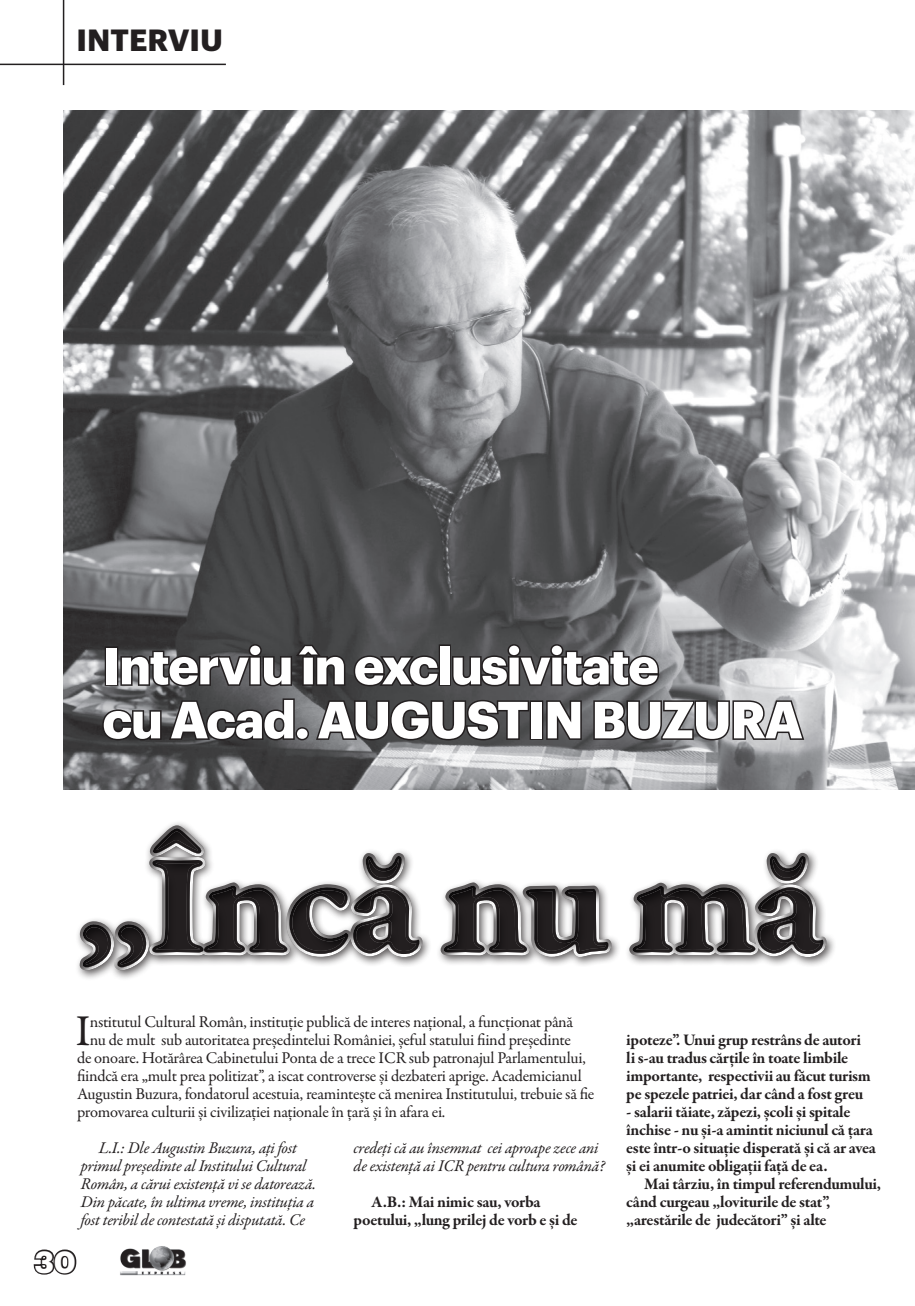
<style>
.page{position:relative;width:915px;height:1306px;background:#fff}
.page>*{position:absolute;margin:0;border:0;box-sizing:border-box;transform-origin:0 0}
.t1{font:700 51px/54px "Graphik";letter-spacing:-.025em;color:#fff}
.t2{font:44.25px "Garamond Premr Pro";color:#231f20}
.t3{font:700 30px "Graphik";color:#231f20}
.t4{font:700 30px "Graphik";color:#fff}
.t5{font:16.5px "Garamond Premr Pro";letter-spacing:-.02em;color:#231f20}
.t6{font:700 16.5px/18px "Garamond Premr Pro";letter-spacing:-.02em;color:#231f20}
.t7{font:italic 16.5px/18px "Garamond Premr Pro";letter-spacing:-.02em;color:#231f20}
</style>
<div class="page">
<svg style="left:33px;top:1249px;width:44px;height:26px"></svg>
<img style="left:120px;top:1246px;width:66px;height:30px">
<hr style="left:63px;top:0;width:1px;height:85px;background:#231f20">
<hr style="left:0;top:64px;width:226px;height:1px;background:#231f20">
<img style="left:64px;top:111px;width:850px;height:678px">
<div style="left:23px;top:798px;width:891px;height:216px;background:#231f20;opacity:.75"></div>
<div style="left:105px;top:646px;width:13px;height:39px;border:3px solid #231f20"></div>
<svg style="left:119px;top:642px;width:321px;height:46px;background:#414041"></svg>
<div style="left:438px;top:644px;width:12px;height:41px;border:3px solid #231f20"></div>
<svg style="left:450px;top:642px;width:210px;height:46px;background:#4b4a4c"></svg>
<svg style="left:101px;top:697px;width:195px;height:45px;background:#464546"></svg>
<div style="left:295px;top:727px;width:14px;height:13px;border:3px solid #231f20;border-radius:50%"></div>
<svg style="left:314px;top:698px;width:216px;height:44px;background:#414041"></svg>
<div style="left:529px;top:700px;width:14px;height:39px;border:3px solid #231f20"></div>
<svg style="left:544px;top:699px;width:39px;height:42px;background:#464547"></svg>
<svg style="left:591px;top:699px;width:215px;height:43px;background:#717173"></svg>
<h3 class="t3" style="left:77px;top:17px;width:148px">INTERVIU</h3>
<h1 class="t1" style="left:102px;top:634px;width:557px">Interviu în exclusivitate cu Acad. Augustin</h1>
<h1 class="t1" style="left:591px;top:688px;width:138px">Buzura</h1>
<h2 class="t2" style="left:75px;top:1003px;width:17px">I</h2>
<p class="t5" style="left:90px;top:1011px;width:484px">nstitutul Cultural Român, instituție publică de interes național, a funcționat până</p>
<p class="t5" style="left:90px;top:1029px;width:482px">nu de mult sub autoritatea președintelui României, șeful statului fiind președinte</p>
<p class="t5" style="left:77px;top:1047px;width:510px">de onoare. Hotărârea Cabinetului Ponta de a trece ICR sub patronajul Parlamentului,</p>
<p class="t5" style="left:77px;top:1065px;width:506px">fiindcă era „mult prea politizat”, a iscat controverse și dezbateri aprige. Academicianul</p>
<p class="t5" style="left:77px;top:1083px;width:518px">Augustin Buzura, fondatorul acestuia, reamintește că menirea Institutului, trebuie să fie</p>
<p class="t5" style="left:77px;top:1101px;width:370px">promovarea culturii și civilizației naționale în țară și în afara ei.</p>
<p class="t7" style="left:81px;top:1139px;width:237px;text-indent:18px">L.I.: Dle Augustin Buzura, ați fost primul președinte al Institului Cultural Român, a cărui existență vi se datorează.<br>Din păcate, în ultima vreme, instituția a fost teribil de contestată și disputată. Ce</p>
<p class="t7" style="left:353px;top:1139px;width:253px">credeți că au însemnat cei aproape zece ani de existență ai ICR pentru cultura română?</p>
<p class="t6" style="left:353px;top:1192px;width:225px;text-indent:18px">A.B.: Mai nimic sau, vorba poetului, „lung prilej de vorb e și de</p>
<h3 class="t4" style="left:34px;top:1238px;width:43px">30</h3>
<p class="t6" style="left:626px;top:1030px;width:246px">ipoteze”. Unui grup restrâns de autori li s-au tradus cărțile în toate limbile importante, respectivii au făcut turism pe spezele patriei, dar când a fost greu</p>
<p class="t6" style="left:626px;top:1102px;width:251px">- salarii tăiate, zăpezi, școli și spitale închise - nu și-a amintit niciunul că țara este într-o situație disperată și că ar avea și ei anumite obligații față de ea.</p>
<p class="t6" style="left:626px;top:1174px;width:256px;text-indent:18px">Mai târziu, în timpul referendumului, când curgeau „loviturile de stat”, „arestările de judecători” și alte</p>
</div>
